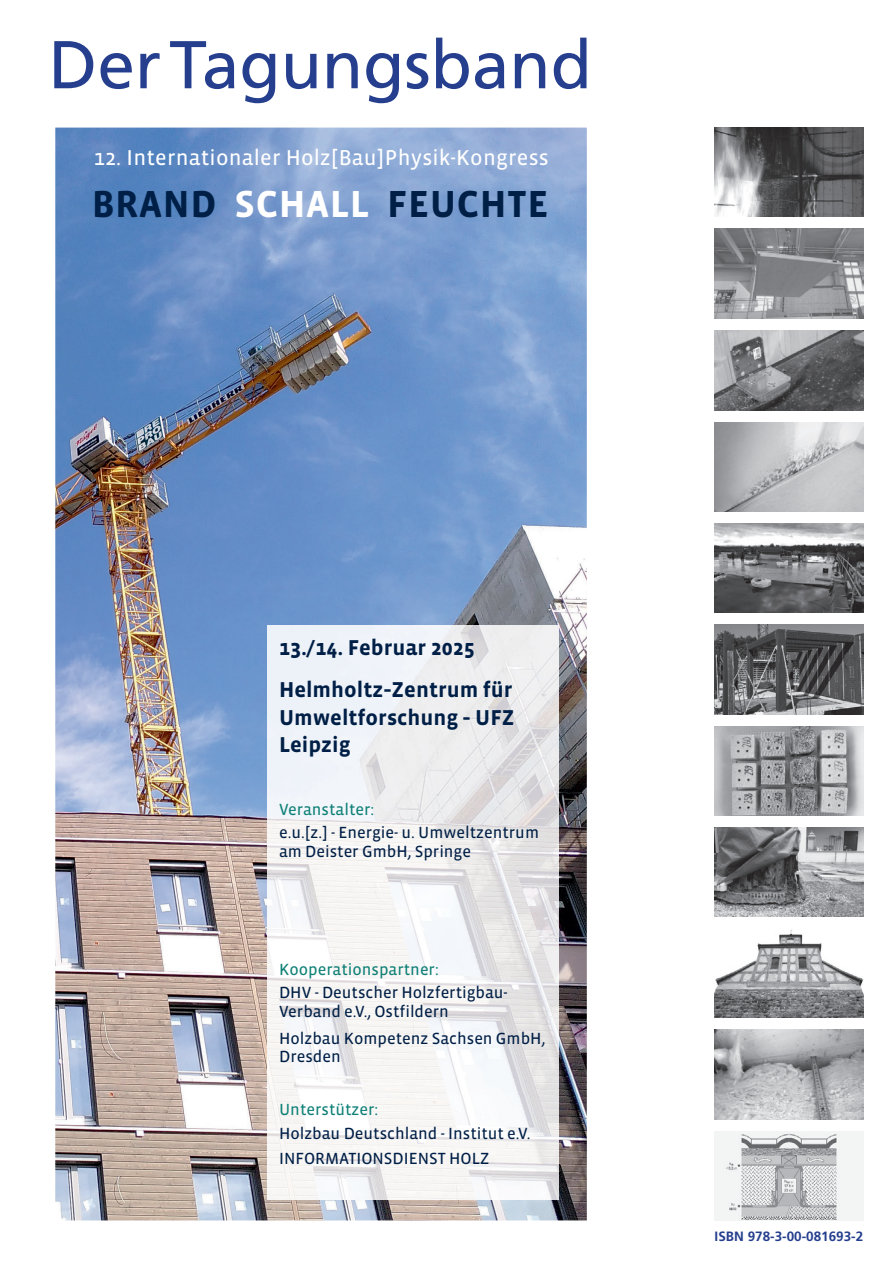
<style>
.page{position:relative;width:893px;height:1263px;background:#fff}
.page>*{position:absolute;margin:0;border:0;box-sizing:border-box;transform-origin:0 0}
.t1{font:67.5px "Frutiger LT Std";color:#253f8e}
.t2{font:700 38.55px "Vista Sans";letter-spacing:.015em;color:#001f46}
.t3{font:700 22.05px/27.6px "Vista Sans";color:#001f46;text-align:justify}
.t4{font:22.05px "Vista Sans Reg";letter-spacing:.01em;color:#fff}
.t5{font:16.5px/18.3px "Vista Sans Reg";color:#001f46}
.t6{font:16.5px "Vista Sans Reg";color:#0e8076}
.t7{font:700 13.5px "Frutiger LT Std";color:#253f8e}
.s1{color:#fff}
</style>
<div class="page">
<img style="left:55px;top:128px;width:532px;height:1092px">
<img style="left:268px;top:626px;width:290px;height:574px">
<img style="left:714px;top:128px;width:149px;height:89px">
<img style="left:714px;top:1030px;width:149px;height:89px">
<img style="left:714px;top:1131px;width:149px;height:89px">
<img style="left:714px;top:229px;width:149px;height:89px">
<img style="left:714px;top:330px;width:149px;height:80px">
<img style="left:714px;top:422px;width:149px;height:89px">
<img style="left:714px;top:523px;width:149px;height:90px">
<img style="left:714px;top:625px;width:149px;height:89px">
<img style="left:714px;top:726px;width:149px;height:89px">
<img style="left:714px;top:827px;width:149px;height:90px">
<img style="left:714px;top:930px;width:149px;height:88px">
<h1 class="t1" style="left:49px;top:25px;width:545px">Der Tagungsband</h1>
<h3 class="t4" style="left:94px;top:146px;width:456px">12. Internationaler Holz[Bau]Physik-Kongress</h3>
<h2 class="t2" style="left:92px;top:185px;width:458px">BRAND <span class="s1">SCHALL</span> FEUCHTE</h2>
<h3 class="t3" style="left:279px;top:635px;width:197px">13./14. Februar 2025</h3>
<h3 class="t3" style="left:279px;top:676px;width:237px">Helmholtz-Zentrum für Umweltforschung -UFZ Leipzig</h3>
<p class="t6" style="left:279px;top:801px;width:97px">Veranstalter:</p>
<p class="t5" style="left:279px;top:824px;width:262px">e.u.[z.] - Energie- u. Umweltzentrum am Deister GmbH, Springe</p>
<p class="t6" style="left:279px;top:960px;width:161px">Kooperationspartner:</p>
<p class="t5" style="left:279px;top:984px;width:230px">DHV - Deutscher Holzfertigbau-<br>Verband e.V., Ostfildern</p>
<p class="t5" style="left:279px;top:1030px;width:268px">Holzbau Kompetenz Sachsen GmbH,<br>Dresden</p>
<p class="t6" style="left:279px;top:1101px;width:101px">Unterstützer:</p>
<p class="t5" style="left:279px;top:1125px;width:253px">Holzbau Deutschland - Institut e.V.</p>
<p class="t5" style="left:279px;top:1150px;width:212px">INFORMATIONSDIENST HOLZ</p>
<p class="t7" style="left:715px;top:1228px;width:150px">ISBN 978-3-00-081693-2</p>
</div>
